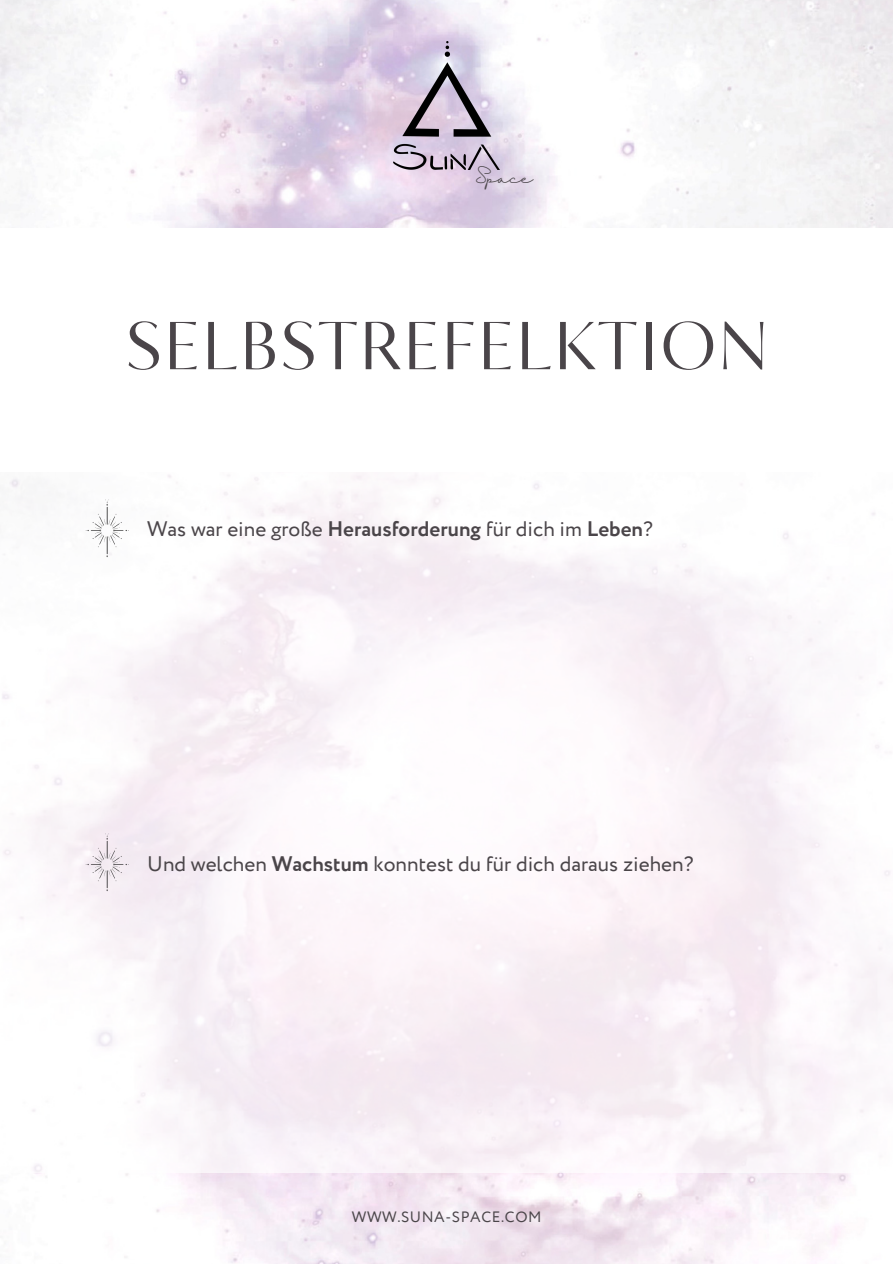
<style>
.page{position:relative;width:893px;height:1264px;background:#fff}
.page>*{position:absolute;margin:0;border:0;box-sizing:border-box;transform-origin:0 0}
.t1{font:67.5px "Circe Contrast";letter-spacing:.04em;color:#4a4549}
.t2{font:21px "Circe";color:#4a4549}
.t3{font:15px "Circe";letter-spacing:.04em;color:#4a4549}
.t4{font:14.25px "Halimun";color:#4a4549}
.s1{font-weight:700}
</style>
<div class="page">
<img style="left:0;top:0;width:892px;height:1263px">
<div style="left:0;top:471px;width:892px;height:701px;background:#fbf6fa"></div>
<div style="left:0;top:228px;width:892px;height:243px;background:#fff"></div>
<img style="left:393px;top:42px;width:106px;height:128px">
<img style="left:85px;top:499px;width:44px;height:58px">
<img style="left:75px;top:833px;width:72px;height:58px">
<p class="t4" style="left:475px;top:170px;width:59px">Space</p>
<p class="t1" style="left:126px;top:307px;width:643px">SELBSTREFELKTION</p>
<p class="t2" style="left:147px;top:515px;width:507px">Was war eine große <span class="s1">Herausforderung</span> für dich im <span class="s1">Leben</span>?</p>
<h1 class="t2" style="left:147px;top:849px;width:547px">Und welchen <span class="s1">Wachstum</span> konntest du für dich daraus ziehen?</h1>
<p class="t3" style="left:352px;top:1206px;width:191px">WWW.SUNA-SPACE.COM</p>
</div>
